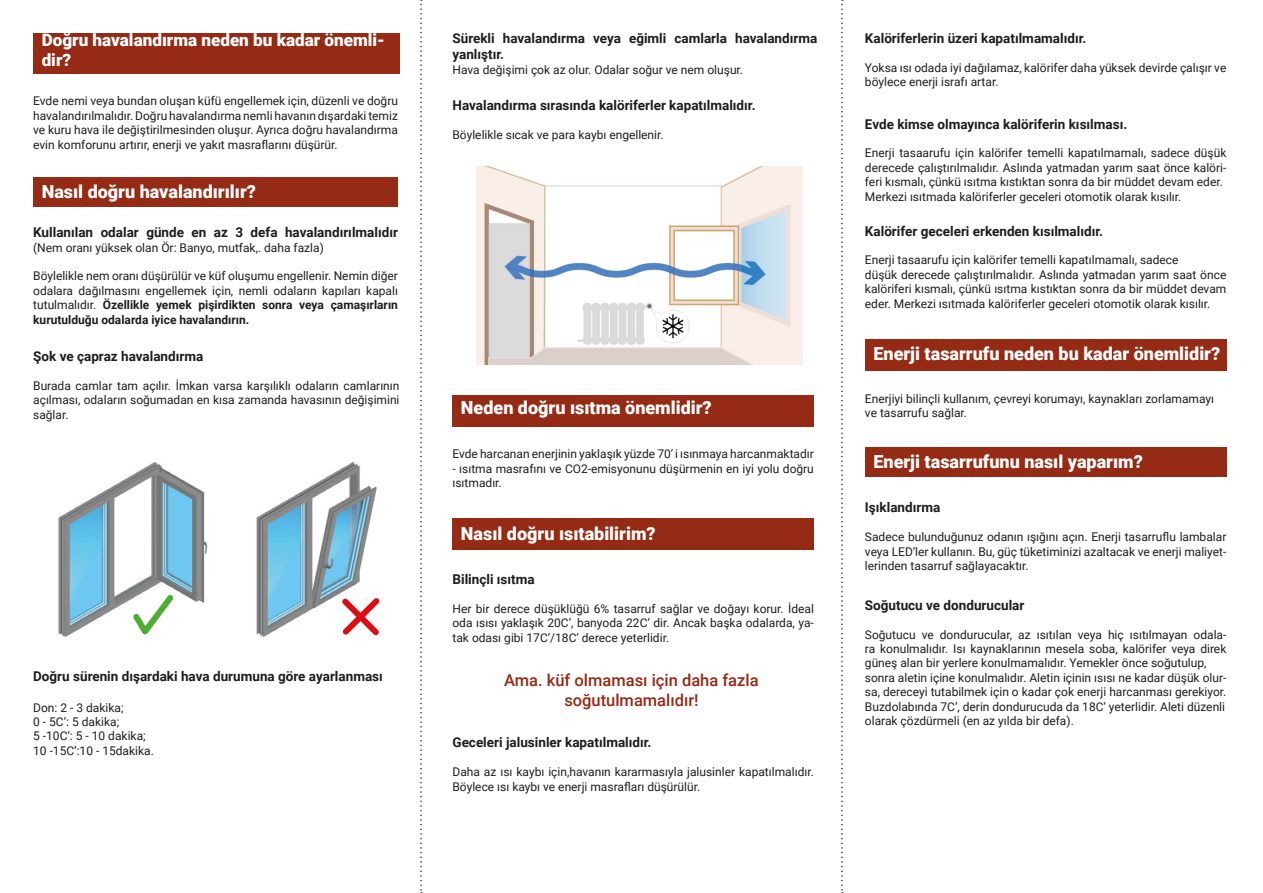
<style>
.page{position:relative;width:1263px;height:893px;background:#fff}
.page>*{position:absolute;margin:0;border:0;box-sizing:border-box;transform-origin:0 0}
.t1{font:900 18px "Roboto";color:#fff}
.t2{font:900 17.1px/20.5px "Roboto";color:#fff}
.t3{font:500 16.5px "Roboto";color:#952915}
.t4{font:700 13.5px/16.2px "Roboto";color:#1d1d1b}
.t5{font:12px/14.4px "Roboto";color:#1d1d1b;text-align:justify}
.s1{font-weight:700}
</style>
<div class="page">
<div style="left:452px;top:395px;width:362px;height:31px;background:#952b15"></div>
<div style="left:865px;top:339px;width:361px;height:32px;background:#952b15"></div>
<div style="left:865px;top:448px;width:361px;height:29px;background:#952b15"></div>
<div style="left:452px;top:518px;width:362px;height:31px;background:#952b15"></div>
<div style="left:33px;top:33px;width:366px;height:41px;background:#952b15"></div>
<div style="left:33px;top:177px;width:365px;height:30px;background:#952b15"></div>
<img style="left:476px;top:166px;width:326px;height:198px">
<img style="left:58px;top:461px;width:319px;height:177px">
<svg style="left:128px;top:589px;width:51px;height:49px"></svg>
<svg style="left:337px;top:593px;width:43px;height:45px"></svg>
<svg style="left:420px;top:0;width:2px;height:893px"></svg>
<svg style="left:841px;top:0;width:2px;height:893px"></svg>
<p class="t2" style="left:42px;top:29px;width:345px">Doğru havalandırma neden bu kadar önemli&shy;dir?</p>
<p class="t5" style="left:33px;top:93px;width:366px">Evde nemi veya bundan oluşan küfü engellemek için, düzenli ve doğru havalandırılmalıdır. Doğru havalandırma nemli havanın dışardaki temiz ve kuru hava ile değiştirilmesinden oluşur. Ayrıca doğru havalandırma evin komforunu artırır, enerji ve yakıt masraflarını düşürür.</p>
<p class="t1" style="left:42px;top:179px;width:216px">Nasıl doğru havalandırılır?</p>
<p class="t4" style="left:33px;top:224px;width:366px">Kullanılan odalar günde en az 3 defa havalandırılmalıdır</p>
<p class="t5" style="left:33px;top:240px;width:292px">(Nem oranı yüksek olan Ör: Banyo, mutfak,. daha fazla)</p>
<p class="t5" style="left:33px;top:268px;width:366px">Böylelikle nem oranı düşürülür ve küf oluşumu engellenir. Nemin diğer odalara dağılmasını engellemek için, nemli odaların kapıları kapalı tutulmalıdır. <span class="s1">Özellikle yemek pişirdikten sonra veya çamaşırların kurutulduğu odalarda iyice havalandırın.</span></p>
<p class="t4" style="left:33px;top:348px;width:172px">Şok ve çapraz havalandırma</p>
<p class="t5" style="left:33px;top:378px;width:368px">Burada camlar tam açılır. İmkan varsa karşılıklı odaların camlarının açılması, odaların soğumadan en kısa zamanda havasının değişimini sağlar.</p>
<p class="t4" style="left:33px;top:667px;width:351px">Doğru sürenin dışardaki hava durumuna göre ayarlanması</p>
<p class="t5" style="left:33px;top:700px;width:92px">Don: 2 - 3 dakika;</p>
<p class="t5" style="left:33px;top:714px;width:88px">0 - 5C‘: 5 dakika;</p>
<p class="t5" style="left:33px;top:728px;width:114px">5 -10C‘: 5 - 10 dakika;</p>
<p class="t5" style="left:33px;top:743px;width:122px">10 -15C‘:10 - 15dakika.</p>
<p class="t4" style="left:452px;top:30px;width:366px">Sürekli havalandırma veya eğimli camlarla havalandırma yanlıştır.</p>
<p class="t5" style="left:452px;top:62px;width:292px">Hava değişimi çok az olur. Odalar soğur ve nem oluşur.</p>
<p class="t4" style="left:452px;top:96px;width:305px">Havalandırma sırasında kalöriferler kapatılmalıdır.</p>
<p class="t5" style="left:452px;top:127px;width:213px">Böylelikle sıcak ve para kaybı engellenir.</p>
<p class="t1" style="left:461px;top:395px;width:252px">Neden doğru ısıtma önemlidir?</p>
<p class="t5" style="left:452px;top:446px;width:363px">Evde harcanan enerjinin yaklaşık yüzde 70‘ i ısınmaya harcanmaktadır</p>
<p class="t5" style="left:452px;top:461px;width:363px">- ısıtma masrafını ve CO2-emisyonunu düşürmenin en iyi yolu doğru ısıtmadır.</p>
<p class="t1" style="left:461px;top:521px;width:196px">Nasıl doğru ısıtabilirim?</p>
<p class="t4" style="left:452px;top:571px;width:84px">Bilinçli ısıtma</p>
<p class="t5" style="left:452px;top:601px;width:363px">Her bir derece düşüklüğü 6% tasarruf sağlar ve doğayı korur. İdeal oda ısısı yaklaşık 20C‘, banyoda 22C‘ dir. Ancak başka odalarda, ya&shy;tak odası gibi 17C‘/18C‘ derece yeterlidir.</p>
<p class="t3" style="left:504px;top:668px;width:256px">Ama. küf olmaması için daha fazla</p>
<p class="t3" style="left:564px;top:688px;width:136px">soğutulmamalıdır!</p>
<p class="t4" style="left:452px;top:734px;width:201px">Geceleri jalusinler kapatılmalıdır.</p>
<p class="t5" style="left:452px;top:764px;width:363px">Daha az ısı kaybı için,havanın kararmasıyla jalusinler kapatılmalıdır.<br>Böylece ısı kaybı ve enerji masrafları düşürülür.</p>
<p class="t4" style="left:865px;top:30px;width:223px">Kalöriferlerin üzeri kapatılmamalıdır.</p>
<p class="t5" style="left:865px;top:60px;width:363px">Yoksa ısı odada iyi dağılamaz, kalörifer daha yüksek devirde çalışır ve böylece enerji israfı artar.</p>
<p class="t4" style="left:865px;top:115px;width:264px">Evde kimse olmayınca kalöriferin kısılması.</p>
<p class="t5" style="left:865px;top:146px;width:363px">Enerji tasaarufu için kalörifer temelli kapatılmamalı, sadece düşük derecede çalıştırılmalıdır. Aslında yatmadan yarım saat önce kalöri&shy;feri kısmalı, çünkü ısıtma kıstıktan sonra da bir müddet devam eder.</p>
<p class="t5" style="left:865px;top:189px;width:318px">Merkezi ısıtmada kalöriferler geceleri otomotik olarak kısılır.</p>
<p class="t4" style="left:865px;top:222px;width:240px">Kalörifer geceleri erkenden kısılmalıdır.</p>
<p class="t5" style="left:865px;top:252px;width:315px">Enerji tasaarufu için kalörifer temelli kapatılmamalı, sadece</p>
<p class="t5" style="left:865px;top:267px;width:363px">düşük derecede çalıştırılmalıdır. Aslında yatmadan yarım saat önce kalöriferi kısmalı, çünkü ısıtma kıstıktan sonra da bir müddet devam eder. Merkezi ısıtmada kalöriferler geceleri otomotik olarak kısılır.</p>
<p class="t1" style="left:873px;top:341px;width:348px">Enerji tasarrufu neden bu kadar önemlidir?</p>
<p class="t5" style="left:865px;top:391px;width:351px">Enerjiyi bilinçli kullanım, çevreyi korumayı, kaynakları zorlamamayı</p>
<p class="t5" style="left:865px;top:405px;width:104px">ve tasarrufu sağlar.</p>
<p class="t1" style="left:873px;top:449px;width:271px">Enerji tasarrufunu nasıl yaparım?</p>
<p class="t4" style="left:865px;top:499px;width:77px">Işıklandırma</p>
<p class="t5" style="left:865px;top:529px;width:363px">Sadece bulunduğunuz odanın ışığını açın. Enerji tasarruflu lambalar veya LED‘ler kullanın. Bu, güç tüketiminizi azaltacak ve enerji maliyet&shy;lerinden tasarruf sağlayacaktır.</p>
<p class="t4" style="left:865px;top:596px;width:161px">Soğutucu ve dondurucular</p>
<p class="t5" style="left:865px;top:627px;width:363px">Soğutucu ve dondurucular, az ısıtılan veya hiç ısıtılmayan odala&shy;ra konulmalıdır. Isı kaynaklarının mesela soba, kalörifer veya direk güneş alan bir yerlere konulmamalıdır. Yemekler önce soğutulup,</p>
<p class="t5" style="left:865px;top:670px;width:363px">sonra aletin içine konulmalıdır. Aletin içinin ısısı ne kadar düşük olur&shy;sa, dereceyi tutabilmek için o kadar çok enerji harcanması gerekiyor.<br>Buzdolabında 7C‘, derin dondurucuda da 18C‘ yeterlidir. Aleti düzenli</p>
<p class="t5" style="left:865px;top:713px;width:210px">olarak çözdürmeli (en az yılda bir defa).</p>
</div>
